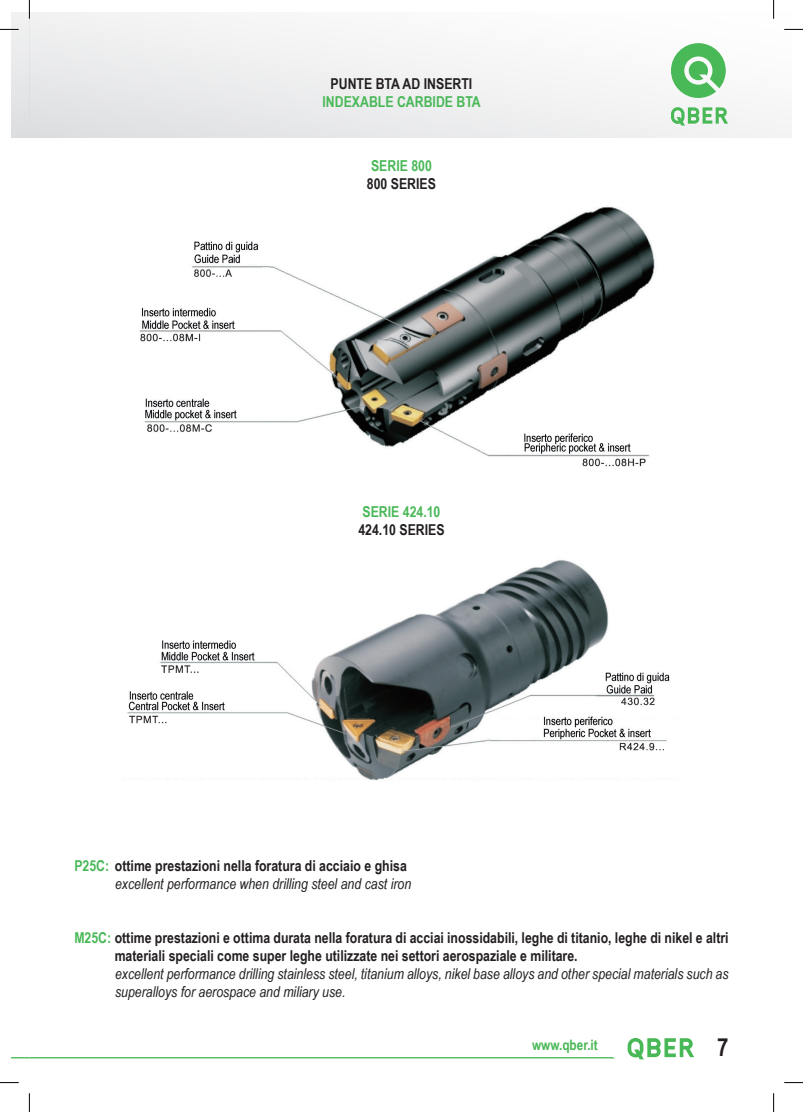
<style>
.page{position:relative;width:803px;height:1112px;background:#fff}
.page>*{position:absolute;margin:0;border:0;box-sizing:border-box;transform-origin:0 0}
.t1{font:700 25px "Arial Narrow";color:#231f20}
.t2{font:700 15px/18px "Arial Narrow";color:#231f20}
.t3{font:italic 15px/18px "Arial Narrow";color:#231f20}
.t4{font:700 15px "Arial Narrow";color:#49b857}
.t5{font:700 14.38px "Arial Narrow";color:#49b857}
.s1{color:#49b857}
</style>
<div class="page">
<svg style="left:12px;top:1057px;width:602px;height:1px"></svg>
<svg style="left:628px;top:1038px;width:66px;height:21px"></svg>
<div style="left:29px;top:12px;width:762px;height:125px;background:linear-gradient(to right,#e8e8ea,#fbfbfb)"></div>
<div style="left:12px;top:12px;width:17px;height:125px;background:#e7e8e9"></div>
<svg style="left:671px;top:107px;width:57px;height:18px"></svg>
<svg style="left:671px;top:43px;width:55px;height:55px"></svg>
<img style="left:139px;top:206px;width:516px;height:261px">
<img style="left:122px;top:560px;width:555px;height:220px">
<svg style="left:0;top:29px;width:19px;height:1px"></svg>
<svg style="left:784px;top:29px;width:19px;height:1px"></svg>
<svg style="left:0;top:1082px;width:19px;height:1px"></svg>
<svg style="left:784px;top:1082px;width:19px;height:1px"></svg>
<svg style="left:29px;top:0;width:1px;height:19px"></svg>
<svg style="left:29px;top:1093px;width:1px;height:18px"></svg>
<svg style="left:773px;top:0;width:1px;height:19px"></svg>
<svg style="left:773px;top:1093px;width:1px;height:18px"></svg>
<p class="t2" style="left:331px;top:74px;width:143px">PUNTE BTA AD INSERTI</p>
<p class="t4" style="left:323px;top:91px;width:160px">INDEXABLE CARBIDE BTA</p>
<p class="t4" style="left:371px;top:154px;width:62px">SERIE 800</p>
<p class="t2" style="left:367px;top:174px;width:71px">800 SERIES</p>
<p class="t4" style="left:362px;top:500px;width:79px">SERIE 424.10</p>
<p class="t2" style="left:358px;top:520px;width:88px">424.10 SERIES</p>
<p class="t2" style="left:74px;top:855px;width:334px"><span class="s1">P25C:</span> ottime prestazioni nella foratura di acciaio e ghisa</p>
<p class="t3" style="left:115px;top:874px;width:298px">excellent performance when drilling steel and cast iron</p>
<p class="t2" style="left:115px;top:927px;width:615px;text-indent:-40px"><span class="s1">M25C:</span> ottime prestazioni e ottima durata nella foratura di acciai inossidabili, leghe di titanio, leghe di nikel e altri materiali speciali come super leghe utilizzate nei settori aerospaziale e militare.</p>
<p class="t3" style="left:115px;top:964px;width:615px">excellent performance drilling stainless steel, titanium alloys, nikel base alloys and other special materials such as superalloys for aerospace and miliary use.</p>
<p class="t5" style="left:532px;top:1033px;width:67px">www.qber.it</p>
<h1 class="t1" style="left:717px;top:1027px;width:13px">7</h1>
</div>
